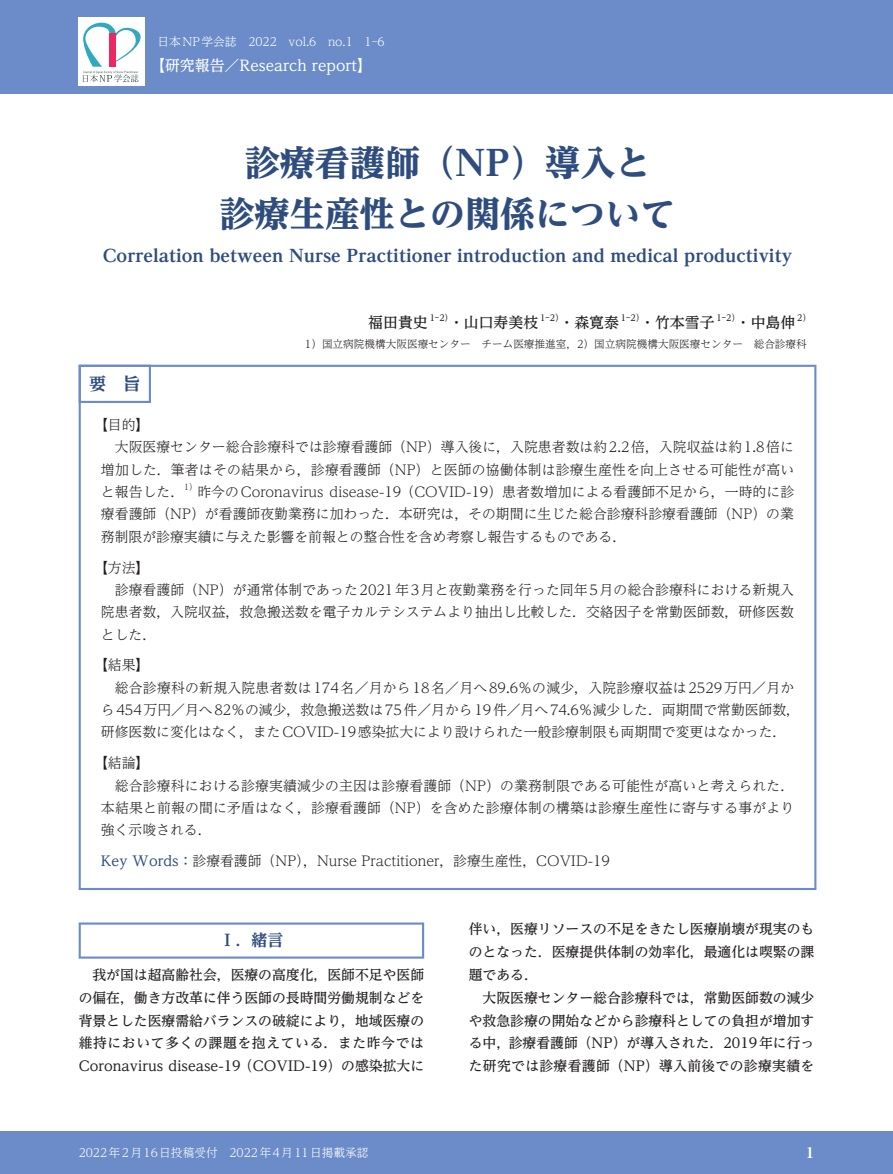
<style>
.page{position:relative;width:893px;height:1174px;background:#fff}
.page>*{position:absolute;margin:0;border:0;box-sizing:border-box;transform-origin:0 0}
.t1{font:800 35.1px/51px "UD Reimin Pr 6 N";color:#2e4d7e;text-align:center}
.t2{font:800 16.95px "UD Reimin Pr 6 N";color:#2e4d7e}
.t3{font:700 expanded 16.95px "UD Reimin Pr 6 N";color:#2e4d7e}
.t4{font:700 expanded 15.9px "UD Reimin Pr 6 N";color:#2e4d7e}
.t5{font:500 14.85px "UD Reimin Pr 6 N";color:#231f20}
.t6{font:500 14.85px "UD Reimin Pr 6 N";color:#fff}
.t7{font:300 13.8px/22.4px "UD Reimin Pr 6 N";letter-spacing:.005em;color:#231f20;text-align:justify}
.t8{font:500 13.8px/22.8px "UD Reimin Pr 6 N";color:#231f20;text-align:justify}
.t9{font:800 13.8px "UD Reimin Pr 6 N";color:#fff}
.t10{font:300 11.7px "UD Reimin Pr 6 N";color:#fff}
.t11{font:300 10.65px "UD Reimin Pr 6 N";color:#231f20}
.t12{font:500 8.7px "UD Reimin Pr 6 N";color:#231f20}
.t13{font:300 8.1px "UD Reimin Pr 6 N";color:#231f20}
.s1{font-weight:500;color:#2e4d7e}
</style>
<div class="page">
<div style="left:0;top:1131px;width:893px;height:43px;background:#6b8cc8"></div>
<div style="left:0;top:0;width:893px;height:94px;background:#6b8cc8"></div>
<div style="left:79px;top:17px;width:66px;height:68px;background:#fff"></div>
<svg style="left:83px;top:22px;width:58px;height:60px"></svg>
<hr style="left:79px;top:365px;width:737px;height:2px;background:#6b8cc8">
<hr style="left:79px;top:367px;width:2px;height:521px;background:#6b8cc8">
<hr style="left:814px;top:367px;width:2px;height:521px;background:#6b8cc8">
<hr style="left:79px;top:888px;width:737px;height:2px;background:#6b8cc8">
<div style="left:79px;top:365px;width:72px;height:38px;border:2px solid #6b8cc8"></div>
<div style="left:79px;top:922px;width:345px;height:36px;background:linear-gradient(to right,#b9c9e5,#b9c9e5)"></div>
<div style="left:81px;top:924px;width:341px;height:32px;background:#fff"></div>
<p class="t10" style="left:158px;top:32px;width:229px">日本NP学会誌　2022　vol.6　no.1　1-6</p>
<p class="t6" style="left:150px;top:53px;width:223px">【研究報告／Research report】</p>
<h1 class="t1" style="left:219px;top:136px;width:458px">診療看護師（NP）導入と<br>診療生産性との関係について</h1>
<p class="t2" style="left:103px;top:241px;width:691px">Correlation between Nurse Practitioner introduction and medical productivity</p>
<p class="t3" style="left:89px;top:370px;width:53px">要　旨</p>
<p class="t5" style="left:368px;top:310px;width:61px">福田貴史</p>
<p class="t12" style="left:430px;top:310px;width:25px">1-2）</p>
<p class="t5" style="left:449px;top:310px;width:91px">・山口寿美枝</p>
<p class="t12" style="left:540px;top:310px;width:25px">1-2）</p>
<p class="t5" style="left:559px;top:310px;width:61px">・森寛泰</p>
<p class="t12" style="left:621px;top:310px;width:25px">1-2）</p>
<p class="t5" style="left:640px;top:310px;width:76px">・竹本雪子</p>
<p class="t12" style="left:716px;top:310px;width:25px">1-2）</p>
<p class="t5" style="left:736px;top:310px;width:61px">・中島伸</p>
<p class="t12" style="left:797px;top:310px;width:16px">2）</p>
<p class="t11" style="left:305px;top:335px;width:503px">1）国立病院機構大阪医療センター　チーム医療推進室，2）国立病院機構大阪医療センター　総合診療科</p>
<p class="t7" style="left:94px;top:413px;width:57px">【目的】</p>
<p class="t7" style="left:115px;top:435px;width:681px">大阪医療センター総合診療科では診療看護師（NP）導入後に，入院患者数は約2.2倍，入院収益は約1.8倍に</p>
<p class="t7" style="left:101px;top:458px;width:695px">増加した．筆者はその結果から，診療看護師（NP）と医師の協働体制は診療生産性を向上させる可能性が高い</p>
<p class="t7" style="left:101px;top:480px;width:85px">と報告した．</p>
<p class="t13" style="left:184px;top:480px;width:14px">1）</p>
<p class="t7" style="left:101px;top:480px;width:695px;text-indent:96px">昨今のCoronavirus disease-19 （COVID-19）患者数増加による看護師不足から，一時的に診療看護師（NP）が看護師夜勤業務に加わった．本研究は，その期間に生じた総合診療科診療看護師（NP）の業務制限が診療実績に与えた影響を前報との整合性を含め考察し報告するものである．</p>
<p class="t7" style="left:94px;top:555px;width:57px">【方法】</p>
<p class="t7" style="left:115px;top:578px;width:681px">診療看護師（NP）が通常体制であった2021年3月と夜勤業務を行った同年5月の総合診療科における新規入</p>
<p class="t7" style="left:101px;top:600px;width:694px">院患者数，入院収益，救急搬送数を電子カルテシステムより抽出し比較した．交絡因子を常勤医師数，研修医数</p>
<p class="t7" style="left:101px;top:622px;width:57px">とした．</p>
<p class="t7" style="left:94px;top:653px;width:57px">【結果】</p>
<p class="t7" style="left:115px;top:676px;width:681px">総合診療科の新規入院患者数は174名／月から18名／月へ89.6％の減少，入院診療収益は2529万円／月か</p>
<p class="t7" style="left:101px;top:698px;width:701px">ら454万円／月へ82％の減少，救急搬送数は75件／月から19件／月へ74.6％減少した．両期間で常勤医師数，</p>
<p class="t7" style="left:101px;top:720px;width:687px">研修医数に変化はなく，またCOVID-19感染拡大により設けられた一般診療制限も両期間で変更はなかった．</p>
<p class="t7" style="left:94px;top:751px;width:57px">【結論】</p>
<p class="t7" style="left:115px;top:773px;width:681px">総合診療科における診療実績減少の主因は診療看護師（NP）の業務制限である可能性が高いと考えられた．</p>
<p class="t7" style="left:101px;top:796px;width:695px">本結果と前報の間に矛盾はなく，診療看護師（NP）を含めた診療体制の構築は診療生産性に寄与する事がより</p>
<p class="t7" style="left:101px;top:818px;width:112px">強く示唆される．</p>
<p class="t7" style="left:101px;top:849px;width:511px"><span class="s1">Key Words：</span>診療看護師（NP），Nurse Practitioner，診療生産性，COVID-19</p>
<p class="t4" style="left:220px;top:927px;width:65px">Ⅰ．緒言</p>
<p class="t8" style="left:79px;top:963px;width:347px;text-indent:14px">我が国は超高齢社会，医療の高度化，医師不足や医師の偏在，働き方改革に伴う医師の長時間労働規制などを背景とした医療需給バランスの破綻により，地域医療の維持において多くの課題を抱えている．また昨今ではCoronavirus disease-19 （COVID-19）の感染拡大に</p>
<p class="t10" style="left:79px;top:1143px;width:291px">2022年 2月 16日投稿受付　2022年 4月 11日掲載承認</p>
<p class="t8" style="left:469px;top:917px;width:347px">伴い，医療リソースの不足をきたし医療崩壊が現実のものとなった．医療提供体制の効率化，最適化は喫緊の課題である．</p>
<p class="t8" style="left:469px;top:985px;width:347px;text-indent:14px">大阪医療センター総合診療科では，常勤医師数の減少や救急診療の開始などから診療科としての負担が増加する中，診療看護師（NP）が導入された．2019年に行った研究では診療看護師（NP）導入前後での診療実績を</p>
<p class="t9" style="left:806px;top:1141px;width:10px">1</p>
</div>
